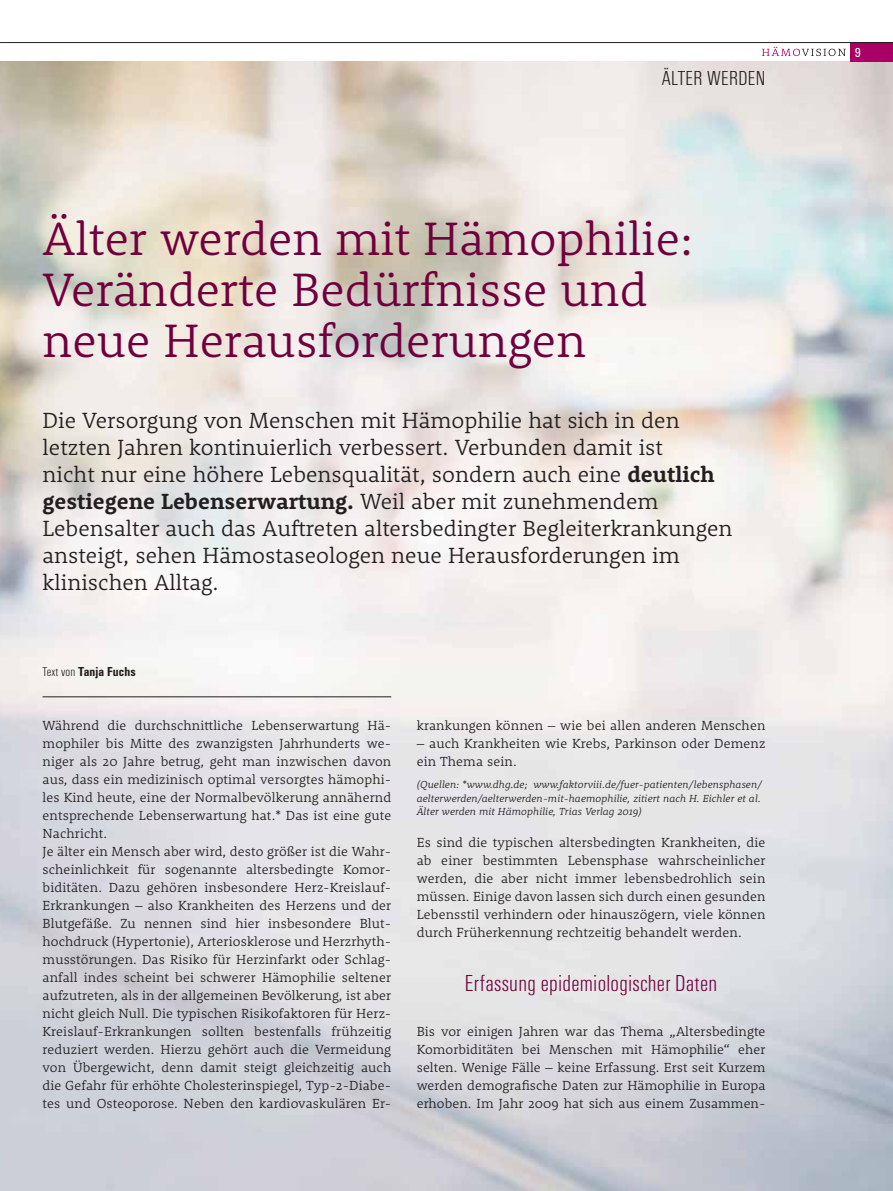
<style>
.page{position:relative;width:893px;height:1191px;background:#fff}
.page>*{position:absolute;margin:0;border:0;box-sizing:border-box;transform-origin:0 0}
.t1{font:300 48px/51px "Rooney";color:#70003d}
.t2{font:300 condensed 24px "Unitus T";letter-spacing:.01em;color:#70003d}
.t3{font:300 22.5px/27px "Rooney";color:#231f20}
.t4{font:300 condensed 21px "Unitus T";letter-spacing:.02em;color:#231f20}
.t5{font:300 13.5px/18px "Rooney";letter-spacing:.01em;color:#231f20}
.t6{font:700 condensed 13.5px "Unitus T";letter-spacing:.01em;color:#231f20}
.t7{font:condensed 13.5px "Unitus T";color:#fff}
.t8{font:italic 300 10.5px/13.5px "Rooney";letter-spacing:.01em;color:#231f20;text-align:justify}
.s1{font-weight:700}
.s2{font-weight:300}
</style>
<div class="page">
<hr style="left:43px;top:696px;width:348px;height:1px;background:#231f20">
<div style="left:850px;top:43px;width:43px;height:19px;background:#ab0063"></div>
<svg style="left:762px;top:47px;width:84px;height:9px"></svg>
<hr style="left:0;top:42px;width:893px;height:1px;background:#231f20">
<h3 class="t4" style="left:662px;top:69px;width:105px">ÄLTER WERDEN</h3>
<h1 class="t1" style="left:43px;top:218px;width:652px">Älter werden mit Hämophilie:<br>Veränderte Bedürfnisse und neue Herausforderungen</h1>
<p class="t3" style="left:43px;top:409px;width:691px">Die Versorgung von Menschen mit Hämophilie hat sich in den letzten Jahren kontinuierlich verbessert. Verbunden damit ist<br>nicht nur eine höhere Lebensqualität, sondern auch eine <span class="s1">deutlich gestiegene Lebenserwartung.</span> Weil aber mit zunehmendem Lebensalter auch das Auftreten altersbedingter Begleiterkrankungen ansteigt, sehen Hämostaseologen neue Herausforderungen im klinischen Alltag.</p>
<p class="t6" style="left:43px;top:664px;width:95px"><span class="s2">Text von</span> Tanja Fuchs</p>
<p class="t5" style="left:43px;top:718px;width:350px">Während die durchschnittliche Lebenserwartung Hä&shy;mophiler bis Mitte des zwanzigsten Jahrhunderts we&shy;niger als 20 Jahre betrug, geht man inzwischen davon aus, dass ein medizinisch optimal versorgtes hämophi&shy;les Kind heute, eine der Normalbevölkerung annähernd entsprechende Lebenserwartung hat.* Das ist eine gute Nachricht.<br>Je älter ein Mensch aber wird, desto größer ist die Wahr&shy;scheinlichkeit für sogenannte altersbedingte Komor&shy;biditäten. Dazu gehören insbesondere Herz-Kreislauf-Erkrankungen – also Krankheiten des Herzens und der Blutgefäße. Zu nennen sind hier insbesondere Blut&shy;hochdruck (Hypertonie), Arteriosklerose und Herzrhyth&shy;musstörungen. Das Risiko für Herzinfarkt oder Schlag&shy;anfall indes scheint bei schwerer Hämophilie seltener aufzutreten, als in der allgemeinen Bevölkerung, ist aber nicht gleich Null. Die typischen Risikofaktoren für Herz-Kreislauf-Erkrankungen sollten bestenfalls frühzeitig reduziert werden. Hierzu gehört auch die Vermeidung von Übergewicht, denn damit steigt gleichzeitig auch die Gefahr für erhöhte Cholesterinspiegel, Typ-2-Diabe&shy;tes und Osteoporose. Neben den kardiovaskulären Er-</p>
<p class="t5" style="left:417px;top:717px;width:350px">krankungen können – wie bei allen anderen Menschen</p>
<p class="t5" style="left:417px;top:735px;width:350px">– auch Krankheiten wie Krebs, Parkinson oder Demenz ein Thema sein.</p>
<p class="t8" style="left:417px;top:779px;width:347px">(Quellen: *www.dhg.de; www.faktorviii.de/fuer-patienten/lebensphasen/ aelterwerden/aelterwerden-mit-haemophilie, zitiert nach H. Eichler et al.<br>Älter werden mit Hämophilie, Trias Verlag 2019)</p>
<p class="t5" style="left:417px;top:834px;width:350px;text-align:justify">Es sind die typischen altersbedingten Krankheiten, die ab einer bestimmten Lebensphase wahrscheinlicher werden, die aber nicht immer lebensbedrohlich sein müssen. Einige davon lassen sich durch einen gesunden Lebensstil verhindern oder hinauszögern, viele können durch Früherkennung rechtzeitig behandelt werden.</p>
<h2 class="t2" style="left:465px;top:973px;width:254px">Erfassung epidemiologischer Daten</h2>
<p class="t5" style="left:417px;top:1024px;width:350px;text-align:justify">Bis vor einigen Jahren war das Thema „Altersbedingte Komorbiditäten bei Menschen mit Hämophilie“ eher selten. Wenige Fälle – keine Erfassung. Erst seit Kurzem werden demografische Daten zur Hämophilie in Europa erhoben. Im Jahr 2009 hat sich aus einem Zusammen-</p>
<p class="t7" style="left:855px;top:48px;width:8px">9</p>
</div>
